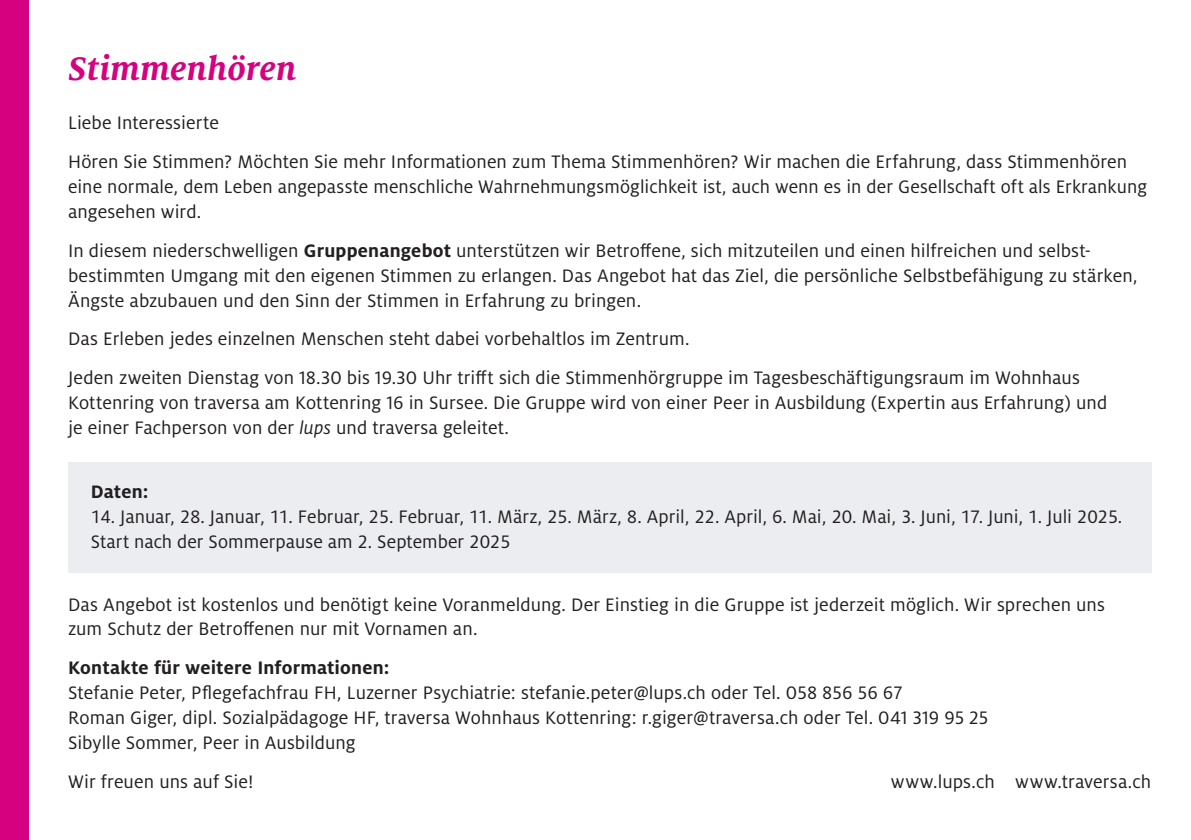
<style>
.page{position:relative;width:1191px;height:840px;background:#fff}
.page>*{position:absolute;margin:0;border:0;box-sizing:border-box;transform-origin:0 0}
.t1{font:italic 700 36px "Milo Serif OT";letter-spacing:.005em;color:#d6017f}
.t2{font:20px/24.8px "Milo OT";letter-spacing:.005em;color:#231f20}
.t3{font:700 20px "Milo OT";letter-spacing:.01em;color:#231f20}
.s1{font-weight:700}
.s2{font-style:italic}
</style>
<div class="page">
<div style="left:0;top:0;width:28px;height:839px;background:#d6017f"></div>
<div style="left:68px;top:462px;width:1083px;height:111px;background:#ebedf1"></div>
<h1 class="t1" style="left:68px;top:49px;width:230px">Stimmenhören</h1>
<p class="t2" style="left:68px;top:104px;width:1060px;line-height:39px">Liebe Interessierte<br>Hören Sie Stimmen? Möchten Sie mehr Informationen zum Thema Stimmenhören? Wir machen die Erfahrung, dass Stimmenhören</p>
<p class="t2" style="left:68px;top:175px;width:1080px">eine normale, dem Leben angepasste menschliche Wahrnehmungsmöglichkeit ist, auch wenn es in der Gesellschaft oft als Erkrankung angesehen wird.</p>
<p class="t2" style="left:68px;top:238px;width:1071px">In diesem niederschwelligen <span class="s1">Gruppenangebot</span> unterstützen wir Betroffene, sich mitzuteilen und einen hilfreichen und selbst&shy;bestimmten Umgang mit den eigenen Stimmen zu erlangen. Das Angebot hat das Ziel, die persönliche Selbstbefähigung zu stärken,<br>Ängste abzubauen und den Sinn der Stimmen in Erfahrung zu bringen.</p>
<p class="t2" style="left:68px;top:320px;width:1013px;line-height:38.8px">Das Erleben jedes einzelnen Menschen steht dabei vorbehaltlos im Zentrum.<br>Jeden zweiten Dienstag von 18.30 bis 19.30 Uhr trifft sich die Stimmenhörgruppe im Tagesbeschäftigungsraum im Wohnhaus</p>
<p class="t2" style="left:68px;top:390px;width:1040px">Kottenring von traversa am Kottenring 16 in Sursee. Die Gruppe wird von einer Peer in Ausbildung (Expertin aus Erfahrung) und je einer Fachperson von der <span class="s2">lups</span> und traversa geleitet.</p>
<p class="t3" style="left:91px;top:480px;width:59px">Daten:</p>
<p class="t2" style="left:91px;top:504px;width:1033px">14. Januar, 28. Januar, 11. Februar, 25. Februar, 11. März, 25. März, 8. April, 22. April, 6. Mai, 20. Mai, 3. Juni, 17. Juni, 1. Juli 2025.<br>Start nach der Sommerpause am 2. September 2025</p>
<p class="t2" style="left:68px;top:591px;width:1038px">Das Angebot ist kostenlos und benötigt keine Voranmeldung. Der Einstieg in die Gruppe ist jederzeit möglich. Wir sprechen uns zum Schutz der Betroffenen nur mit Vornamen an.</p>
<p class="t3" style="left:68px;top:656px;width:323px">Kontakte für weitere Informationen:</p>
<p class="t2" style="left:68px;top:680px;width:921px">Stefanie Peter, Pflegefachfrau FH, Luzerner Psychiatrie: stefanie.peter@lups.ch oder Tel. 058 856 56 67<br>Roman Giger, dipl. Sozialpädagoge HF, traversa Wohnhaus Kottenring: r.giger@traversa.ch oder Tel. 041 319 95 25<br>Sibylle Sommer, Peer in Ausbildung</p>
<p class="t2" style="left:68px;top:768px;width:187px">Wir freuen uns auf Sie!</p>
<p class="t2" style="left:891px;top:768px;width:262px">www.lups.ch www.traversa.ch</p>
</div>
